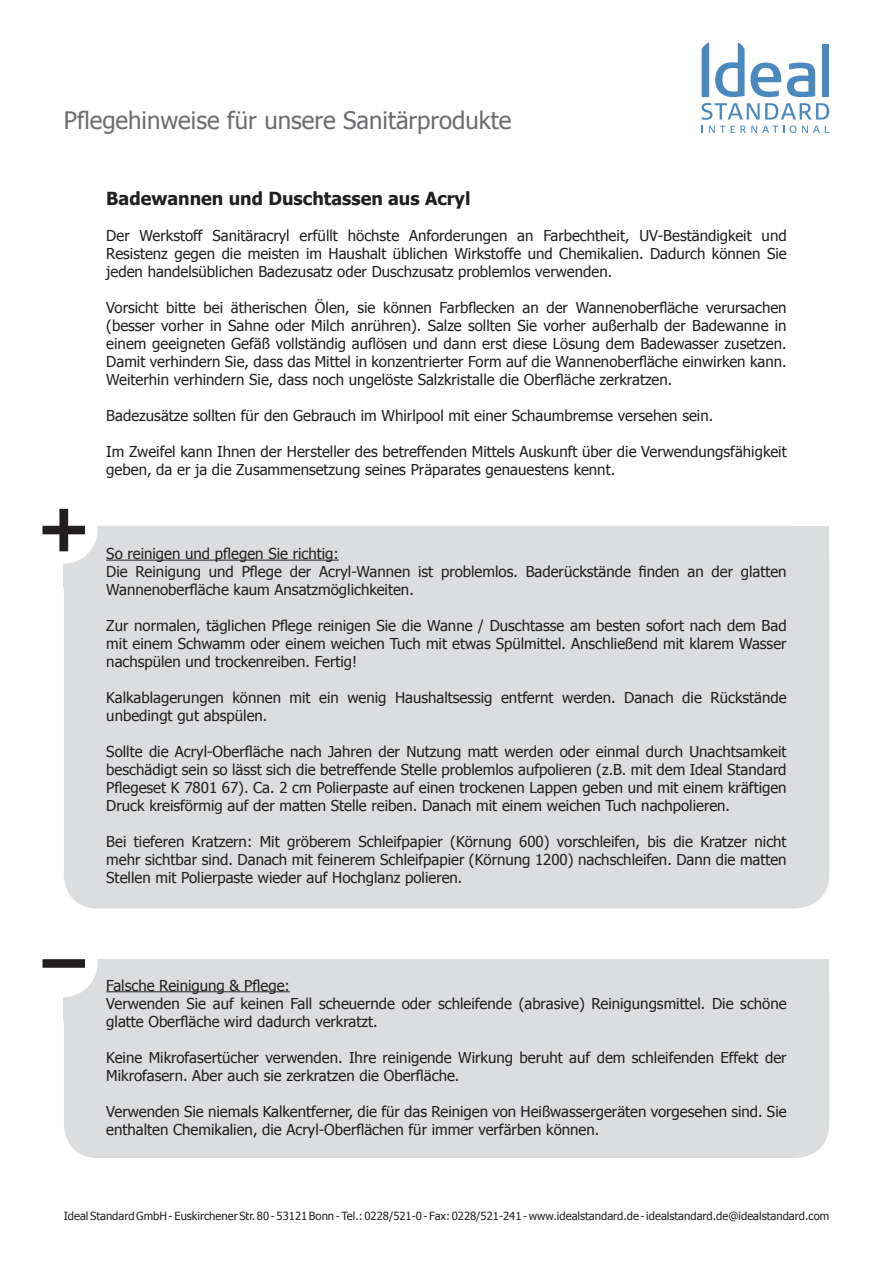
<style>
.page{position:relative;width:893px;height:1263px;background:#fff}
.page>*{position:absolute;margin:0;border:0;box-sizing:border-box;transform-origin:0 0}
.t1{font:24px "Tahoma";color:#6c6d70}
.t2{font:700 18px "Tahoma";color:#231f20}
.t3{font:15px/18px "Tahoma";color:#231f20}
.t4{font:11.25px "Tahoma";color:#231f20}
</style>
<div class="page">
<svg style="left:702px;top:103px;width:127px;height:17px"></svg>
<svg style="left:709px;top:126px;width:16px;height:7px"></svg>
<svg style="left:731px;top:126px;width:53px;height:7px"></svg>
<svg style="left:790px;top:126px;width:6px;height:7px"></svg>
<svg style="left:802px;top:126px;width:27px;height:7px"></svg>
<svg style="left:702px;top:43px;width:7px;height:54px"></svg>
<svg style="left:787px;top:63px;width:28px;height:34px"></svg>
<div style="left:822px;top:45px;width:7px;height:52px;background:#4a89be"></div>
<svg style="left:715px;top:43px;width:66px;height:54px"></svg>
<div style="left:64px;top:959px;width:765px;height:199px;background:#dcdddf;border-radius:34px"></div>
<div style="left:30px;top:930px;width:67px;height:67px;background:#fff;border-radius:50%"></div>
<svg style="left:43px;top:959px;width:42px;height:9px"></svg>
<div style="left:64px;top:526px;width:765px;height:382px;background:#dcdddf;border-radius:34px"></div>
<div style="left:30px;top:496px;width:67px;height:68px;background:#fff;border-radius:50%"></div>
<svg style="left:43px;top:509px;width:42px;height:42px"></svg>
<hr style="left:106px;top:560px;width:233px;height:1px;background:#231f20">
<hr style="left:106px;top:991px;width:184px;height:1px;background:#231f20">
<h1 class="t1" style="left:64px;top:104px;width:449px">Pflegehinweise für unsere Sanitärprodukte</h1>
<p class="t2" style="left:106px;top:186px;width:366px">Badewannen und Duschtassen aus Acryl</p>
<p class="t3" style="left:106px;top:226px;width:682px;text-align:justify">Der Werkstoff Sanitäracryl erfüllt höchste Anforderungen an Farbechtheit, UV-Beständigkeit und Resistenz gegen die meisten im Haushalt üblichen Wirkstoffe und Chemikalien. Dadurch können Sie jeden handelsüblichen Badezusatz oder Duschzusatz problemlos verwenden.</p>
<p class="t3" style="left:106px;top:298px;width:682px;text-align:justify">Vorsicht bitte bei ätherischen Ölen, sie können Farbflecken an der Wannenoberfläche verursachen (besser vorher in Sahne oder Milch anrühren). Salze sollten Sie vorher außerhalb der Badewanne in einem geeigneten Gefäß vollständig auflösen und dann erst diese Lösung dem Badewasser zusetzen.<br>Damit verhindern Sie, dass das Mittel in konzentrierter Form auf die Wannenoberfläche einwirken kann.<br>Weiterhin verhindern Sie, dass noch ungelöste Salzkristalle die Oberfläche zerkratzen.</p>
<p class="t3" style="left:106px;top:406px;width:608px">Badezusätze sollten für den Gebrauch im Whirlpool mit einer Schaumbremse versehen sein.</p>
<p class="t3" style="left:106px;top:442px;width:682px">Im Zweifel kann Ihnen der Hersteller des betreffenden Mittels Auskunft über die Verwendungsfähigkeit geben, da er ja die Zusammensetzung seines Präparates genauestens kennt.</p>
<p class="t3" style="left:106px;top:544px;width:682px">So reinigen und pflegen Sie richtig:<br>Die Reinigung und Pflege der Acryl-Wannen ist problemlos. Baderückstände finden an der glatten<br>Wannenoberfläche kaum Ansatzmöglichkeiten.</p>
<p class="t3" style="left:106px;top:616px;width:682px;text-align:justify">Zur normalen, täglichen Pflege reinigen Sie die Wanne / Duschtasse am besten sofort nach dem Bad mit einem Schwamm oder einem weichen Tuch mit etwas Spülmittel. Anschließend mit klarem Wasser nachspülen und trockenreiben. Fertig!</p>
<p class="t3" style="left:106px;top:688px;width:682px">Kalkablagerungen können mit ein wenig Haushaltsessig entfernt werden. Danach die Rückstände unbedingt gut abspülen.</p>
<p class="t3" style="left:106px;top:742px;width:682px;text-align:justify">Sollte die Acryl-Oberfläche nach Jahren der Nutzung matt werden oder einmal durch Unachtsamkeit beschädigt sein so lässt sich die betreffende Stelle problemlos aufpolieren (z.B. mit dem Ideal Standard Pflegeset K 7801 67). Ca. 2 cm Polierpaste auf einen trockenen Lappen geben und mit einem kräftigen Druck kreisförmig auf der matten Stelle reiben. Danach mit einem weichen Tuch nachpolieren.</p>
<p class="t3" style="left:106px;top:832px;width:682px;text-align:justify">Bei tieferen Kratzern: Mit gröberem Schleifpapier (Körnung 600) vorschleifen, bis die Kratzer nicht mehr sichtbar sind. Danach mit feinerem Schleifpapier (Körnung 1200) nachschleifen. Dann die matten Stellen mit Polierpaste wieder auf Hochglanz polieren.</p>
<p class="t3" style="left:106px;top:975px;width:682px">Falsche Reinigung &amp; Pflege:<br>Verwenden Sie auf keinen Fall scheuernde oder schleifende (abrasive) Reinigungsmittel. Die schöne glatte Oberfläche wird dadurch verkratzt.</p>
<p class="t3" style="left:106px;top:1047px;width:682px">Keine Mikrofasertücher verwenden. Ihre reinigende Wirkung beruht auf dem schleifenden Effekt der<br>Mikrofasern. Aber auch sie zerkratzen die Oberfläche.</p>
<p class="t3" style="left:106px;top:1101px;width:682px">Verwenden Sie niemals Kalkentferner, die für das Reinigen von Heißwassergeräten vorgesehen sind. Sie enthalten Chemikalien, die Acryl-Oberflächen für immer verfärben können.</p>
<p class="t4" style="left:64px;top:1209px;width:767px">Ideal Standard GmbH - Euskirchener Str. 80 - 53121 Bonn - Tel.: 0228/521-0 - Fax: 0228/521-241 - www.idealstandard.de - idealstandard.de@idealstandard.com</p>
</div>
